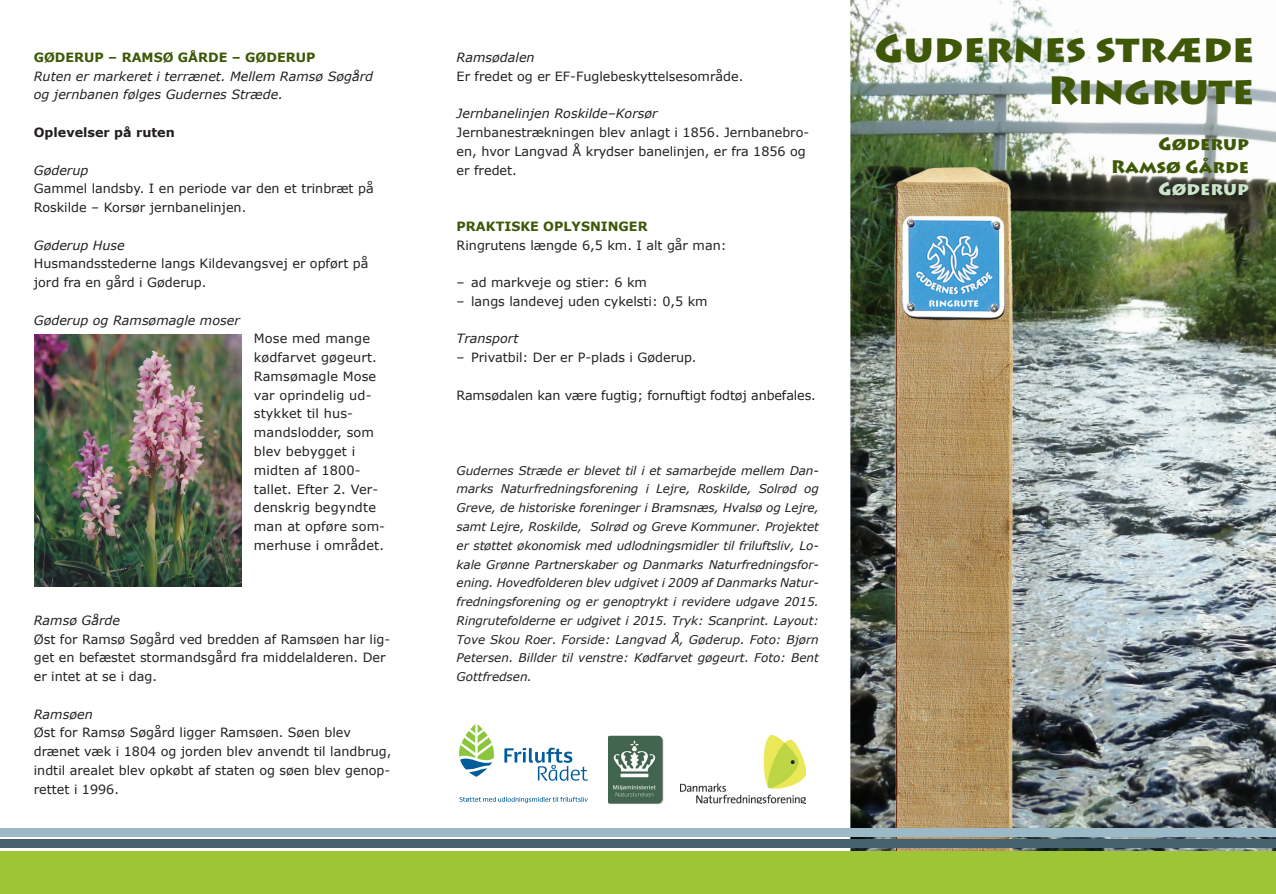
<style>
.page{position:relative;width:1276px;height:894px;background:#fff}
.page>*{position:absolute;margin:0;border:0;box-sizing:border-box;transform-origin:0 0}
.t1{font:900 39px/42px "Lithos Pro";color:#3e5807;text-align:right}
.t2{font:900 18px/22.5px "Lithos Pro";color:#3e5807;text-align:right}
.t3{font:900 18px "Lithos Pro";color:#cce6ca}
.t4{font:12.75px/18.8px "Verdana";color:#231f20}
.t5{font:italic 12.75px/18.8px "Verdana";color:#231f20}
.t6{font:700 12.75px "Verdana";color:#3e5807}
.t7{font:700 12.75px "Verdana";color:#231f20}
.t8{font:italic 12px/18.8px "Verdana";color:#231f20;text-align:justify}
</style>
<div class="page">
<img style="left:850px;top:0;width:426px;height:851px">
<img style="left:880px;top:157px;width:144px;height:694px">
<div style="left:0;top:851px;width:1276px;height:42px;background:#9ec536"></div>
<div style="left:0;top:839px;width:1276px;height:8px;background:#46616e"></div>
<div style="left:0;top:828px;width:1276px;height:8px;background:#9cb9c7"></div>
<img style="left:35px;top:334px;width:206px;height:252px">
<svg style="left:504px;top:747px;width:84px;height:33px"></svg>
<svg style="left:459px;top:724px;width:35px;height:52px"></svg>
<svg style="left:459px;top:796px;width:129px;height:6px"></svg>
<img style="left:681px;top:735px;width:124px;height:68px">
<img style="left:608px;top:735px;width:56px;height:69px">
<p class="t6" style="left:34px;top:48px;width:283px">GØDERUP – RAMSØ GÅRDE – GØDERUP</p>
<p class="t5" style="left:34px;top:66px;width:341px">Ruten er markeret i terrænet. Mellem Ramsø Søgård og jernbanen følges Gudernes Stræde.</p>
<p class="t7" style="left:34px;top:123px;width:142px">Oplevelser på ruten</p>
<p class="t5" style="left:34px;top:160px;width:56px">Gøderup</p>
<p class="t4" style="left:34px;top:179px;width:341px">Gammel landsby. I en periode var den et trinbræt på<br>Roskilde – Korsør jernbanelinjen.</p>
<p class="t5" style="left:34px;top:235px;width:92px">Gøderup Huse</p>
<p class="t4" style="left:34px;top:254px;width:336px">Husmandsstederne langs Kildevangsvej er opført på jord fra en gård i Gøderup.</p>
<p class="t5" style="left:34px;top:310px;width:207px">Gøderup og Ramsømagle moser</p>
<p class="t4" style="left:254px;top:329px;width:133px">Mose med mange kødfarvet gøgeurt.<br>Ramsømagle Mose var oprindelig ud&shy;stykket til hus&shy;mandslodder, som blev bebygget i midten af 1800- tallet. Efter 2. Ver&shy;denskrig begyndte man at opføre som&shy;merhuse i området.</p>
<p class="t5" style="left:34px;top:610px;width:88px">Ramsø Gårde</p>
<p class="t4" style="left:34px;top:629px;width:358px">Øst for Ramsø Søgård ved bredden af Ramsøen har lig&shy;get en befæstet stormandsgård fra middelalderen. Der er intet at se i dag.</p>
<p class="t5" style="left:34px;top:704px;width:60px">Ramsøen</p>
<p class="t4" style="left:34px;top:723px;width:359px">Øst for Ramsø Søgård ligger Ramsøen. Søen blev drænet væk i 1804 og jorden blev anvendt til landbrug, indtil arealet blev opkøbt af staten og søen blev genop&shy;rettet i 1996.</p>
<p class="t5" style="left:457px;top:48px;width:80px">Ramsødalen</p>
<p class="t4" style="left:457px;top:67px;width:288px">Er fredet og er EF-Fuglebeskyttelsesområde.</p>
<p class="t5" style="left:457px;top:104px;width:203px">Jernbanelinjen Roskilde–Korsør</p>
<p class="t4" style="left:457px;top:123px;width:354px">Jernbanestrækningen blev anlagt i 1856. Jernbanebro&shy;en, hvor Langvad Å krydser banelinjen, er fra 1856 og er fredet.</p>
<p class="t6" style="left:457px;top:217px;width:192px">PRAKTISKE OPLYSNINGER</p>
<p class="t4" style="left:457px;top:235px;width:271px">Ringrutens længde 6,5 km. I alt går man:</p>
<p class="t4" style="left:457px;top:273px;width:192px">– ad markveje og stier: 6 km</p>
<p class="t4" style="left:457px;top:292px;width:253px">– langs landevej uden cykelsti: 0,5 km</p>
<p class="t5" style="left:457px;top:329px;width:63px">Transport</p>
<p class="t4" style="left:457px;top:348px;width:241px">– Privatbil: Der er P-plads i Gøderup.</p>
<p class="t4" style="left:457px;top:385px;width:361px">Ramsødalen kan være fugtig; fornuftigt fodtøj anbefales.</p>
<p class="t8" style="left:457px;top:460px;width:364px">Gudernes Stræde er blevet til i et samarbejde mellem Dan&shy;marks Naturfredningsforening i Lejre, Roskilde, Solrød og Greve, de historiske foreninger i Bramsnæs, Hvalsø og Lejre, samt Lejre, Roskilde, Solrød og Greve Kommuner. Projektet er støttet økonomisk med udlodningsmidler til friluftsliv, Lo&shy;kale Grønne Partnerskaber og Danmarks Naturfredningsfor&shy;ening. Hovedfolderen blev udgivet i 2009 af Danmarks Natur&shy;fredningsforening og er genoptrykt i revidere udgave 2015.<br>Ringrutefolderne er udgivet i 2015. Tryk: Scanprint. Layout:<br>Tove Skou Roer. Forside: Langvad Å, Gøderup. Foto: Bjørn Petersen. Billder til venstre: Kødfarvet gøgeurt. Foto: Bent Gottfredsen.</p>
<h1 class="t1" style="left:875px;top:29px;width:381px">Gudernes stræde<br>Ringrute</h1>
<h2 class="t2" style="left:1111px;top:133px;width:139px">Gøderup<br>Ramsø Gårde</h2>
<h2 class="t3" style="left:1158px;top:178px;width:92px">Gøderup</h2>
</div>
